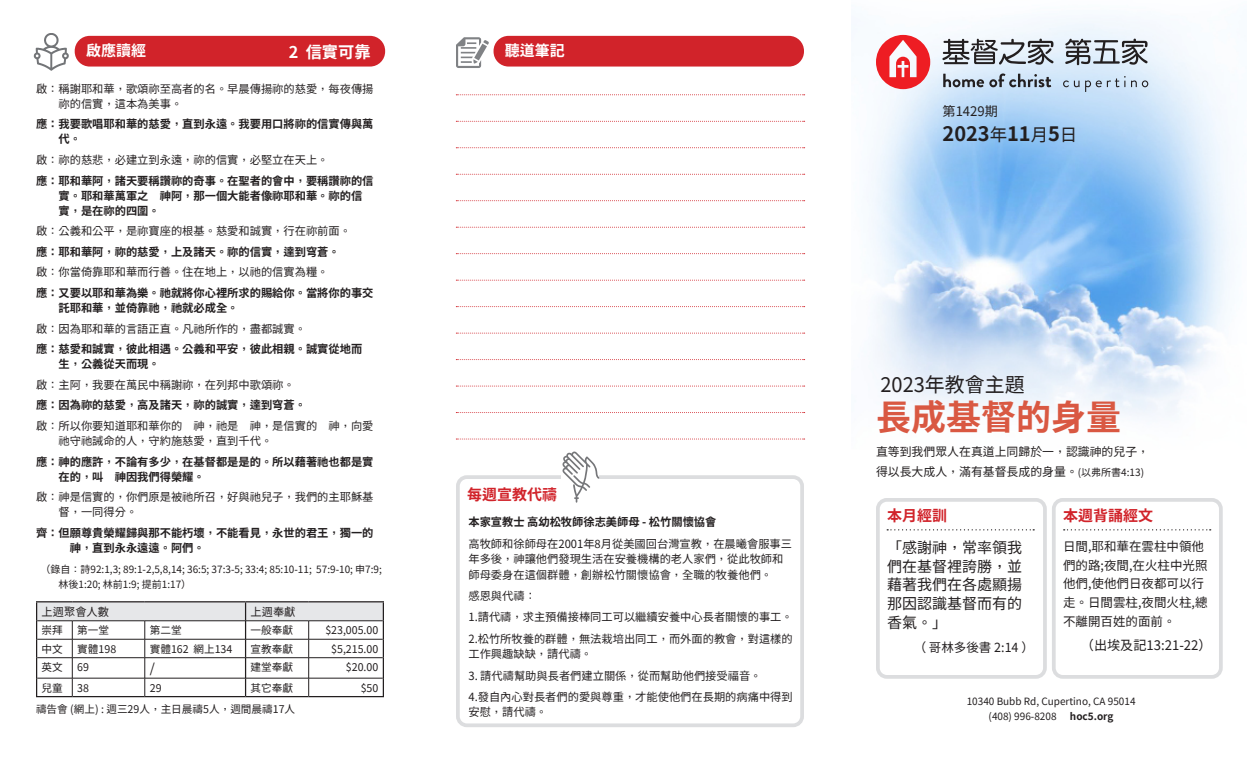
<style>
.page{position:relative;width:1260px;height:765px;background:#fff}
.page>*{position:absolute;margin:0;border:0;box-sizing:border-box;transform-origin:0 0}
.t1{font:700 35px "Taipei Sans TC Beta";color:#d95842}
.t2{font:700 20px "Taipei Sans TC Beta";color:#231f20}
.t3{font:20px "Taipei Sans TC Beta";color:#231f20}
.t4{font:700 16.25px "Taipei Sans TC Beta";color:#fff}
.t5{font:15px/18.8px "Taipei Sans TC Beta";color:#231f20;text-align:justify}
.t6{font:700 15px "Taipei Sans TC Beta";color:#d1232a}
.t7{font:700 15px "Taipei Sans TC Beta";color:#fff}
.t8{font:13.12px "Taipei Sans TC Beta";color:#231f20}
.t9{font:12.5px/18.8px "Taipei Sans TC Beta";color:#231f20}
.t10{font:11.88px/20px "Taipei Sans TC Beta";color:#231f20}
.t11{font:11.25px/21.2px "Taipei Sans TC Beta";color:#231f20}
.t12{font:700 11.25px/15px "Taipei Sans TC Beta";color:#231f20}
.t13{font:10.62px "Taipei Sans TC Beta";color:#231f20}
.t14{font:10px/15px "Taipei Sans TC Beta";color:#231f20}
.t15{font:700 10px "Taipei Sans TC Beta";color:#231f20}
.s1{font-weight:400;font-size:17.5px}
.s2{font-size:10px}
</style>
<div class="page">
<img style="left:869px;top:17px;width:364px;height:400px">
<div style="left:876px;top:498px;width:171px;height:181px;border:4px solid #dcdddf;border-radius:9px"></div>
<div style="left:456px;top:475px;width:348px;height:252px;border:4px solid #dcdddf;border-radius:9px"></div>
<div style="left:1052px;top:498px;width:171px;height:181px;border:4px solid #dcdddf;border-radius:9px"></div>
<svg style="left:887px;top:529px;width:147px;height:1px"></svg>
<svg style="left:1064px;top:529px;width:147px;height:1px"></svg>
<svg style="left:456px;top:94px;width:349px;height:1px"></svg>
<svg style="left:456px;top:121px;width:349px;height:1px"></svg>
<svg style="left:456px;top:147px;width:349px;height:1px"></svg>
<svg style="left:456px;top:174px;width:349px;height:1px"></svg>
<svg style="left:456px;top:200px;width:349px;height:1px"></svg>
<svg style="left:456px;top:227px;width:349px;height:1px"></svg>
<svg style="left:456px;top:253px;width:349px;height:1px"></svg>
<svg style="left:456px;top:280px;width:349px;height:1px"></svg>
<svg style="left:456px;top:306px;width:349px;height:1px"></svg>
<svg style="left:456px;top:333px;width:349px;height:1px"></svg>
<svg style="left:456px;top:359px;width:349px;height:1px"></svg>
<svg style="left:456px;top:386px;width:349px;height:1px"></svg>
<svg style="left:456px;top:412px;width:349px;height:1px"></svg>
<svg style="left:456px;top:439px;width:349px;height:1px"></svg>
<svg style="left:456px;top:37px;width:33px;height:31px"></svg>
<div style="left:561px;top:470px;width:38px;height:12px;background:#fff"></div>
<svg style="left:562px;top:452px;width:37px;height:51px"></svg>
<svg style="left:34px;top:33px;width:35px;height:38px"></svg>
<div style="left:75px;top:36px;width:310px;height:31px;background:#d1232a;border-radius:15px"></div>
<div style="left:494px;top:36px;width:310px;height:31px;background:#d1232a;border-radius:15px"></div>
<svg style="left:876px;top:35px;width:54px;height:54px"></svg>
<svg style="left:942px;top:39px;width:111px;height:26px;background:#9b9fa5"></svg>
<svg style="left:1065px;top:39px;width:83px;height:26px;background:#9a9fa6"></svg>
<svg style="left:943px;top:73px;width:108px;height:14px;background:#9da9b7"></svg>
<svg style="left:1063px;top:76px;width:85px;height:16px"></svg>
<hr style="left:36px;top:601px;width:36px;height:1px;background:#231f20">
<hr style="left:72px;top:601px;width:73px;height:1px;background:#231f20">
<hr style="left:145px;top:601px;width:101px;height:1px;background:#231f20">
<hr style="left:36px;top:696px;width:36px;height:1px;background:#231f20">
<hr style="left:72px;top:696px;width:73px;height:1px;background:#231f20">
<hr style="left:145px;top:696px;width:101px;height:1px;background:#231f20">
<hr style="left:246px;top:601px;width:63px;height:1px;background:#231f20">
<hr style="left:309px;top:601px;width:75px;height:1px;background:#231f20">
<hr style="left:246px;top:696px;width:63px;height:1px;background:#231f20">
<hr style="left:309px;top:696px;width:75px;height:1px;background:#231f20">
<svg style="left:36px;top:602px;width:348px;height:94px"></svg>
<h3 class="t7" style="left:86px;top:42px;width:61px">啟應讀經</h3>
<h3 class="t7" style="left:505px;top:42px;width:61px">聽道筆記</h3>
<h3 class="t4" style="left:289px;top:43px;width:83px">2 信實可靠</h3>
<p class="t11" style="left:58px;top:81px;width:316px;line-height:15px;text-indent:-22px">啟：稱謝耶和華，歌頌祢至高者的名。早晨傳揚祢的慈愛，每夜傳揚祢的信實，這本為美事。</p>
<p class="t12" style="left:58px;top:117px;width:316px;text-indent:-22px">應：我要歌唱耶和華的慈愛，直到永遠。我要用口將祢的信實傳與萬代。</p>
<p class="t11" style="left:36px;top:149px;width:294px">啟：祢的慈悲，必建立到永遠，祢的信實，必堅立在天上。</p>
<p class="t12" style="left:58px;top:173px;width:316px;text-indent:-22px">應：耶和華阿，諸天要稱讚祢的奇事。在聖者的會中，要稱讚祢的信實。耶和華萬軍之　神阿，那一個大能者像祢耶和華。祢的信實，是在祢的四圍。</p>
<p class="t11" style="left:36px;top:221px;width:316px">啟：公義和公平，是祢寶座的根基。慈愛和誠實，行在祢前面。</p>
<p class="t12" style="left:36px;top:244px;width:305px">應：耶和華阿，祢的慈愛，上及諸天。祢的信實，達到穹蒼。</p>
<p class="t11" style="left:36px;top:262px;width:294px">啟：你當倚靠耶和華而行善。住在地上，以祂的信實為糧。</p>
<p class="t12" style="left:58px;top:286px;width:316px;text-indent:-22px">應：又要以耶和華為樂。祂就將你心裡所求的賜給你。當將你的事交託耶和華，並倚靠祂，祂就必成全。</p>
<p class="t11" style="left:36px;top:318px;width:272px">啟：因為耶和華的言語正直。凡祂所作的，盡都誠實。</p>
<p class="t12" style="left:58px;top:342px;width:305px;text-indent:-22px">應：慈愛和誠實，彼此相遇。公義和平安，彼此相親。誠實從地而生，公義從天而現。</p>
<p class="t11" style="left:36px;top:374px;width:260px">啟：主阿，我要在萬民中稱謝祢，在列邦中歌頌祢。</p>
<p class="t12" style="left:36px;top:398px;width:272px">應：因為祢的慈愛，高及諸天，祢的誠實，達到穹蒼。</p>
<p class="t11" style="left:58px;top:419px;width:316px;line-height:15px;text-indent:-22px">啟：所以你要知道耶和華你的　神，祂是　神，是信實的　神，向愛祂守祂誡命的人，守約施慈愛，直到千代。</p>
<p class="t12" style="left:58px;top:454px;width:316px;text-indent:-22px">應：神的應許，不論有多少，在基督都是是的。所以藉著祂也都是實在的，叫　神因我們得榮耀。</p>
<p class="t11" style="left:58px;top:490px;width:316px;line-height:15px;text-indent:-22px">啟：神是信實的，你們原是被祂所召，好與祂兒子，我們的主耶穌基督，一同得分。</p>
<p class="t12" style="left:58px;top:526px;width:316px;text-indent:-22px">齊：但願尊貴榮耀歸與那不能朽壞，不能看見，永世的君王，獨一的　神，直到永永遠遠。阿們。</p>
<p class="t14" style="left:58px;top:562px;width:325px;text-indent:-18px">（錄自：詩92:1,3; 89:1-2,5,8,14; 36:5; 37:3-5; 33:4; 85:10-11; 57:9-10; 申7:9;林後1:20; 林前1:9; 提前1:17）</p>
<p class="t11" style="left:42px;top:601px;width:69px">上週聚會人數</p>
<p class="t11" style="left:251px;top:601px;width:46px">上週奉獻</p>
<p class="t13" style="left:42px;top:624px;width:23px">崇拜</p>
<p class="t13" style="left:77px;top:624px;width:33px">第一堂</p>
<p class="t13" style="left:150px;top:624px;width:33px">第二堂</p>
<p class="t13" style="left:251px;top:624px;width:44px">一般奉獻</p>
<p class="t13" style="left:325px;top:624px;width:55px">$23,005.00</p>
<p class="t13" style="left:42px;top:643px;width:23px">中文</p>
<p class="t13" style="left:77px;top:643px;width:40px">實體198</p>
<p class="t13" style="left:150px;top:643px;width:84px">實體162 網上134</p>
<p class="t13" style="left:251px;top:643px;width:44px">宣教奉獻</p>
<p class="t13" style="left:331px;top:643px;width:49px">$5,215.00</p>
<p class="t13" style="left:42px;top:661px;width:23px">英文</p>
<p class="t13" style="left:77px;top:661px;width:13px">69</p>
<p class="t8" style="left:150px;top:661px;width:7px">/</p>
<p class="t13" style="left:251px;top:661px;width:44px">建堂奉獻</p>
<p class="t13" style="left:346px;top:661px;width:34px">$20.00</p>
<p class="t13" style="left:42px;top:682px;width:23px">兒童</p>
<p class="t13" style="left:77px;top:682px;width:13px">38</p>
<p class="t13" style="left:150px;top:682px;width:13px">29</p>
<p class="t13" style="left:251px;top:682px;width:44px">其它奉獻</p>
<p class="t13" style="left:361px;top:682px;width:19px">$50</p>
<p class="t13" style="left:36px;top:704px;width:261px">禱告會 (網上) : 週三29人，主日晨禱5人，週間晨禱17人</p>
<h3 class="t6" style="left:467px;top:486px;width:91px">每週宣教代禱</h3>
<p class="t12" style="left:468px;top:515px;width:250px">本家宣教士 高幼松牧師徐志美師母 - 松竹關懷協會</p>
<p class="t11" style="left:468px;top:536px;width:325px;line-height:15.6px">高牧師和徐師母在2001年8月從美國回台灣宣教，在晨曦會服事三年多後，神讓他們發現生活在安養機構的老人家們，從此牧師和師母委身在這個群體，創辦松竹關懷協會，全職的牧養他們。</p>
<p class="t11" style="left:468px;top:586px;width:326px">感恩與代禱：<br>1.請代禱，求主預備接棒同工可以繼續安養中心長者關懷的事工。<br>2.松竹所牧養的群體，無法栽培出同工，而外面的教會，對這樣的</p>
<p class="t11" style="left:468px;top:644px;width:125px">工作興趣缺缺，請代禱。</p>
<p class="t11" style="left:468px;top:665px;width:326px">3. 請代禱幫助與長者們建立關係，從而幫助他們接受福音。<br>4.發自內心對長者們的愛與尊重，才能使他們在長期的病痛中得到</p>
<p class="t11" style="left:468px;top:702px;width:80px">安慰，請代禱。</p>
<p class="t8" style="left:943px;top:104px;width:57px">第1429期</p>
<h2 class="t2" style="left:943px;top:122px;width:136px">2023<span class="s1">年</span>11<span class="s1">月</span>5<span class="s1">日</span></h2>
<h2 class="t3" style="left:880px;top:373px;width:146px">2023年教會主題</h2>
<h1 class="t1" style="left:876px;top:398px;width:246px">長成基督的身量</h1>
<p class="t10" style="left:876px;top:442px;width:275px">直等到我們眾人在真道上同歸於一，認識神的兒子，得以長大成人，滿有基督長成的身量。<span class="s2">(以弗所書4:13)</span></p>
<h3 class="t6" style="left:887px;top:507px;width:61px">本月經訓</h3>
<h3 class="t6" style="left:1063px;top:507px;width:91px">本週背誦經文</h3>
<h3 class="t5" style="left:887px;top:538px;width:136px">「感謝神，常率領我們在基督裡誇勝，並藉著我們在各處顯揚那因認識基督而有的香氣。」</h3>
<p class="t9" style="left:914px;top:639px;width:122px">（ 哥林多後書 2:14 ）</p>
<p class="t9" style="left:1063px;top:537px;width:146px">日間,耶和華在雲柱中領他們的路;夜間,在火柱中光照他們,使他們日夜都可以行走。日間雲柱,夜間火柱,總不離開百姓的面前。</p>
<p class="t8" style="left:1081px;top:638px;width:132px">（出埃及記13:21-22）</p>
<p class="t14" style="left:989px;top:694px;width:148px;text-indent:-22px">10340 Bubb Rd, Cupertino, CA 95014 (408) 996-8208</p>
<p class="t15" style="left:1070px;top:710px;width:45px">hoc5.org</p>
</div>
